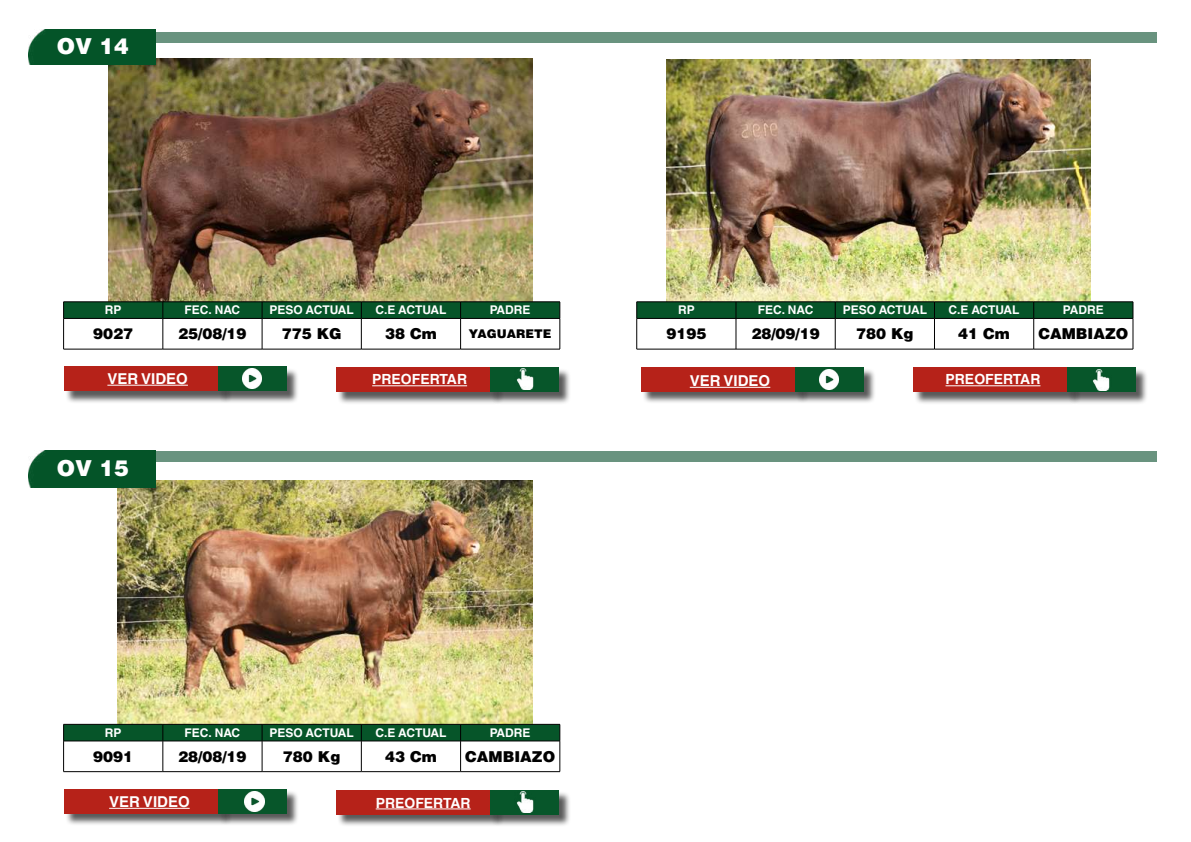
<style>
.page{position:relative;width:1191px;height:842px;background:#fff}
.page>*{position:absolute;margin:0;border:0;box-sizing:border-box;transform-origin:0 0}
.t1{font:900 22px "Helvetica LT Std";color:#fff}
.t2{font:900 15px "Helvetica LT Std";color:#000}
.t3{font:700 15px "Helvetica LT Std";color:#fff}
.t4{font:700 14px "Helvetica LT Std";color:#fff}
.t5{font:700 12px "Helvetica LT Std";color:#fff}
.t6{font:900 12px "Helvetica LT Std";color:#000}
</style>
<div class="page">
<div style="left:136px;top:451px;width:1021px;height:11px;background:#69937f"></div>
<img style="left:117px;top:481px;width:415px;height:243px">
<svg style="left:63px;top:724px;width:497px;height:17px;background:#064d25"></svg>
<hr style="left:63px;top:741px;width:100px;height:1px;background:#000">
<hr style="left:63px;top:741px;width:1px;height:30px;background:#000">
<hr style="left:163px;top:741px;width:99px;height:1px;background:#000">
<hr style="left:163px;top:741px;width:1px;height:30px;background:#000">
<hr style="left:262px;top:741px;width:99px;height:1px;background:#000">
<hr style="left:262px;top:741px;width:1px;height:30px;background:#000">
<hr style="left:361px;top:741px;width:99px;height:1px;background:#000">
<hr style="left:361px;top:741px;width:1px;height:30px;background:#000">
<hr style="left:460px;top:741px;width:100px;height:1px;background:#000">
<hr style="left:460px;top:741px;width:1px;height:30px;background:#000">
<hr style="left:559px;top:741px;width:1px;height:30px;background:#000">
<hr style="left:63px;top:771px;width:100px;height:1px;background:#000">
<hr style="left:163px;top:771px;width:99px;height:1px;background:#000">
<hr style="left:262px;top:771px;width:99px;height:1px;background:#000">
<hr style="left:361px;top:771px;width:99px;height:1px;background:#000">
<hr style="left:460px;top:771px;width:100px;height:1px;background:#000">
<div style="left:28px;top:451px;width:127px;height:37px;background:#045428"></div>
<div style="left:338px;top:791px;width:167px;height:36px;background:#000;opacity:.65"></div>
<div style="left:336px;top:790px;width:156px;height:24px;background:#b62219"></div>
<div style="left:491px;top:791px;width:80px;height:36px;background:#000;opacity:.65"></div>
<div style="left:490px;top:790px;width:68px;height:24px;background:#07562a"></div>
<div style="left:65px;top:790px;width:168px;height:36px;background:#000;opacity:.65"></div>
<div style="left:64px;top:789px;width:156px;height:25px;background:#b62219"></div>
<div style="left:219px;top:790px;width:80px;height:36px;background:#000;opacity:.65"></div>
<div style="left:218px;top:789px;width:68px;height:25px;background:#07562a"></div>
<div style="left:136px;top:32px;width:1021px;height:10px;background:#69937f"></div>
<img style="left:108px;top:58px;width:424px;height:244px">
<svg style="left:63px;top:302px;width:497px;height:16px;background:#055227"></svg>
<hr style="left:63px;top:318px;width:100px;height:1px;background:#000">
<hr style="left:63px;top:319px;width:1px;height:30px;background:#000">
<hr style="left:163px;top:318px;width:99px;height:1px;background:#000">
<hr style="left:163px;top:319px;width:1px;height:30px;background:#000">
<hr style="left:262px;top:318px;width:99px;height:1px;background:#000">
<hr style="left:262px;top:319px;width:1px;height:30px;background:#000">
<hr style="left:361px;top:318px;width:99px;height:1px;background:#000">
<hr style="left:361px;top:319px;width:1px;height:30px;background:#000">
<hr style="left:460px;top:318px;width:100px;height:1px;background:#000">
<hr style="left:460px;top:319px;width:1px;height:30px;background:#000">
<hr style="left:559px;top:319px;width:1px;height:30px;background:#000">
<hr style="left:63px;top:349px;width:100px;height:1px;background:#000">
<hr style="left:163px;top:349px;width:99px;height:1px;background:#000">
<hr style="left:262px;top:349px;width:99px;height:1px;background:#000">
<hr style="left:361px;top:349px;width:99px;height:1px;background:#000">
<hr style="left:460px;top:349px;width:100px;height:1px;background:#000">
<img style="left:666px;top:60px;width:424px;height:242px">
<svg style="left:636px;top:302px;width:497px;height:16px;background:#055227"></svg>
<hr style="left:636px;top:318px;width:100px;height:1px;background:#000">
<hr style="left:636px;top:319px;width:1px;height:30px;background:#000">
<hr style="left:736px;top:318px;width:99px;height:1px;background:#000">
<hr style="left:736px;top:319px;width:1px;height:30px;background:#000">
<hr style="left:835px;top:318px;width:99px;height:1px;background:#000">
<hr style="left:835px;top:319px;width:1px;height:30px;background:#000">
<hr style="left:934px;top:318px;width:99px;height:1px;background:#000">
<hr style="left:934px;top:319px;width:1px;height:30px;background:#000">
<hr style="left:1033px;top:318px;width:100px;height:1px;background:#000">
<hr style="left:1033px;top:319px;width:1px;height:30px;background:#000">
<hr style="left:1132px;top:319px;width:1px;height:30px;background:#000">
<hr style="left:636px;top:349px;width:100px;height:1px;background:#000">
<hr style="left:736px;top:349px;width:99px;height:1px;background:#000">
<hr style="left:835px;top:349px;width:99px;height:1px;background:#000">
<hr style="left:934px;top:349px;width:99px;height:1px;background:#000">
<hr style="left:1033px;top:349px;width:100px;height:1px;background:#000">
<div style="left:28px;top:29px;width:127px;height:35px;background:#045428"></div>
<div style="left:338px;top:368px;width:167px;height:36px;background:#000;opacity:.65"></div>
<div style="left:336px;top:367px;width:156px;height:25px;background:#b62219"></div>
<div style="left:491px;top:368px;width:80px;height:36px;background:#000;opacity:.65"></div>
<div style="left:490px;top:367px;width:68px;height:25px;background:#07562a"></div>
<div style="left:65px;top:368px;width:168px;height:36px;background:#000;opacity:.65"></div>
<div style="left:64px;top:366px;width:156px;height:25px;background:#b62219"></div>
<div style="left:219px;top:368px;width:80px;height:36px;background:#000;opacity:.65"></div>
<div style="left:218px;top:366px;width:68px;height:25px;background:#07562a"></div>
<div style="left:914px;top:368px;width:168px;height:36px;background:#000;opacity:.65"></div>
<div style="left:913px;top:367px;width:156px;height:25px;background:#b62219"></div>
<div style="left:1068px;top:368px;width:80px;height:36px;background:#000;opacity:.65"></div>
<div style="left:1067px;top:367px;width:68px;height:25px;background:#07562a"></div>
<div style="left:642px;top:368px;width:167px;height:36px;background:#000;opacity:.65"></div>
<div style="left:641px;top:367px;width:155px;height:25px;background:#b62219"></div>
<div style="left:796px;top:368px;width:79px;height:36px;background:#000;opacity:.65"></div>
<div style="left:794px;top:367px;width:69px;height:25px;background:#07562a"></div>
<hr style="left:107px;top:385px;width:81px;height:1px;background:#fff">
<img style="left:242px;top:369px;width:20px;height:19px">
<hr style="left:372px;top:385px;width:95px;height:1px;background:#fff">
<img style="left:516px;top:369px;width:18px;height:21px">
<hr style="left:690px;top:387px;width:80px;height:1px;background:#fff">
<img style="left:819px;top:369px;width:20px;height:20px">
<hr style="left:945px;top:385px;width:95px;height:1px;background:#fff">
<img style="left:1092px;top:369px;width:18px;height:21px">
<hr style="left:109px;top:808px;width:81px;height:1px;background:#fff">
<hr style="left:376px;top:808px;width:94px;height:1px;background:#fff">
<img style="left:244px;top:791px;width:20px;height:20px">
<img style="left:516px;top:791px;width:18px;height:22px">
<h1 class="t1" style="left:57px;top:31px;width:74px">OV 14</h1>
<p class="t5" style="left:105px;top:303px;width:18px">RP</p>
<p class="t5" style="left:185px;top:303px;width:57px">FEC. NAC</p>
<p class="t5" style="left:269px;top:303px;width:86px">PESO ACTUAL</p>
<p class="t5" style="left:375px;top:303px;width:72px">C.E ACTUAL</p>
<p class="t5" style="left:490px;top:303px;width:42px">PADRE</p>
<p class="t2" style="left:93px;top:324px;width:42px">9027</p>
<p class="t2" style="left:178px;top:324px;width:70px">25/08/19</p>
<p class="t2" style="left:282px;top:324px;width:61px">775 KG</p>
<p class="t2" style="left:385px;top:324px;width:53px">38 Cm</p>
<p class="t6" style="left:469px;top:326px;width:84px">YAGUARETE</p>
<p class="t5" style="left:678px;top:303px;width:18px">RP</p>
<p class="t5" style="left:757px;top:303px;width:57px">FEC. NAC</p>
<p class="t5" style="left:842px;top:303px;width:86px">PESO ACTUAL</p>
<p class="t5" style="left:948px;top:303px;width:72px">C.E ACTUAL</p>
<p class="t5" style="left:1063px;top:303px;width:42px">PADRE</p>
<p class="t2" style="left:666px;top:324px;width:42px">9195</p>
<p class="t2" style="left:751px;top:324px;width:70px">28/09/19</p>
<p class="t2" style="left:856px;top:324px;width:59px">780 Kg</p>
<p class="t2" style="left:958px;top:324px;width:53px">41 Cm</p>
<p class="t2" style="left:1038px;top:324px;width:91px">CAMBIAZO</p>
<p class="t3" style="left:107px;top:369px;width:82px">VER VIDEO</p>
<p class="t4" style="left:372px;top:371px;width:96px">PREOFERTAR</p>
<p class="t3" style="left:690px;top:371px;width:82px">VER VIDEO</p>
<p class="t4" style="left:945px;top:371px;width:96px">PREOFERTAR</p>
<h1 class="t1" style="left:57px;top:454px;width:74px">OV 15</h1>
<p class="t5" style="left:105px;top:725px;width:18px">RP</p>
<p class="t5" style="left:185px;top:725px;width:57px">FEC. NAC</p>
<p class="t5" style="left:269px;top:725px;width:86px">PESO ACTUAL</p>
<p class="t5" style="left:375px;top:725px;width:72px">C.E ACTUAL</p>
<p class="t5" style="left:490px;top:725px;width:42px">PADRE</p>
<p class="t2" style="left:93px;top:746px;width:42px">9091</p>
<p class="t2" style="left:178px;top:746px;width:70px">28/08/19</p>
<p class="t2" style="left:283px;top:746px;width:59px">780 Kg</p>
<p class="t2" style="left:385px;top:746px;width:53px">43 Cm</p>
<p class="t2" style="left:465px;top:746px;width:91px">CAMBIAZO</p>
<p class="t3" style="left:109px;top:792px;width:82px">VER VIDEO</p>
<p class="t4" style="left:376px;top:794px;width:96px">PREOFERTAR</p>
</div>
